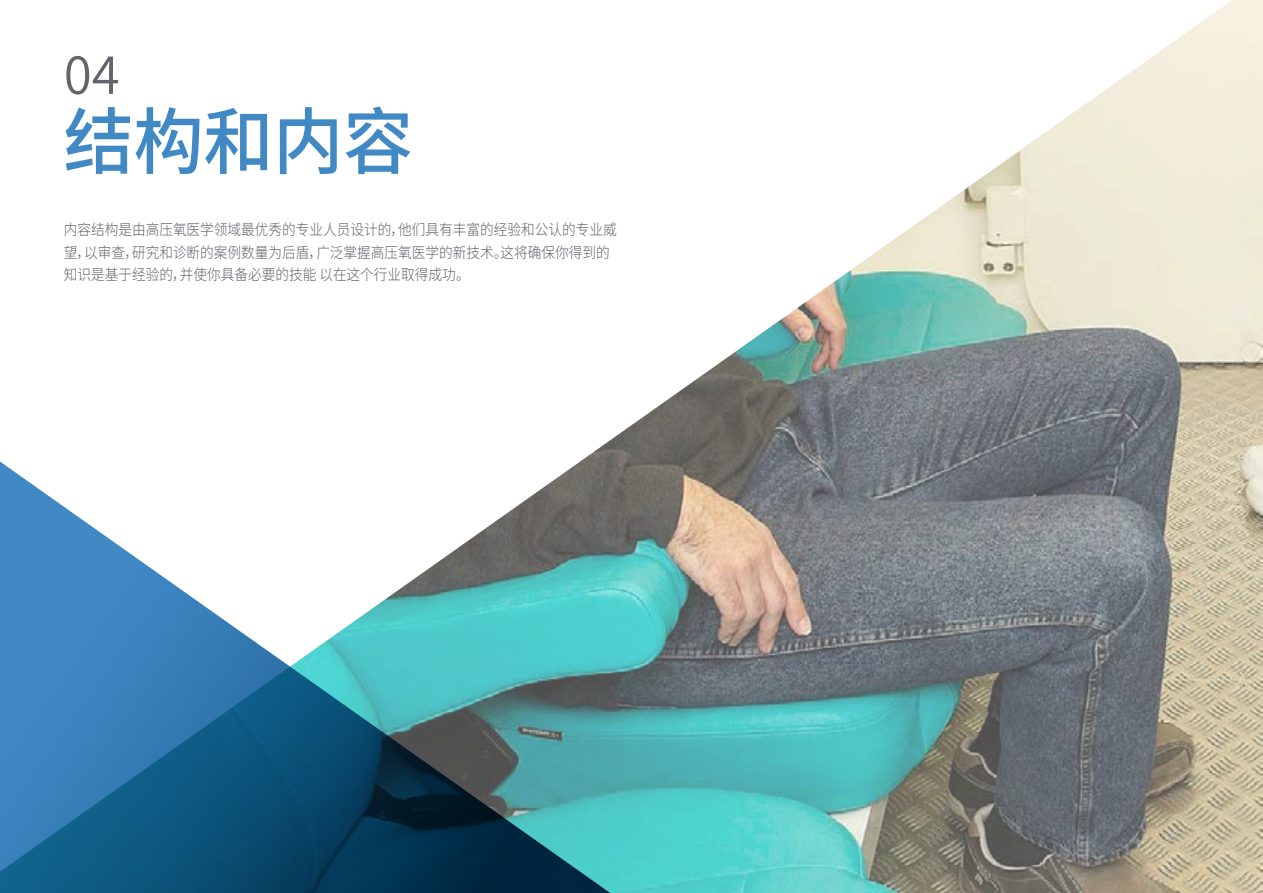
<style>
.page{position:relative;width:1263px;height:893px;background:#fff}
.page>*{position:absolute;margin:0;border:0;box-sizing:border-box;transform-origin:0 0}
.t1{font:500 72px "Source Han Sans CN";color:#4089c5}
.t2{font:52.5px "Source Han Sans CN";color:#61646a}
.t3{font:300 15px/22.5px "Source Han Sans CN";color:#61646a;scale:.91 1}
</style>
<div class="page">
<img style="left:602px;top:0;width:661px;height:893px">
<svg style="left:0;top:446px;width:640px;height:447px"></svg>
<h2 class="t2" style="left:64px;top:45px;width:57px">04</h2>
<h1 class="t1" style="left:64px;top:101px;width:351px">结构和内容</h1>
<p class="t3" style="left:64px;top:219px;width:609px">内容结构是由高压氧医学领域最优秀的专业人员设计的，他们具有丰富的经验和公认的专业威望，以审查，研究和诊断的案例数量为后盾，广泛掌握高压氧医学的新技术。这将确保你得到的知识是基于经验的，并使你具备必要的技能 以在这个行业取得成功。</p>
</div>
